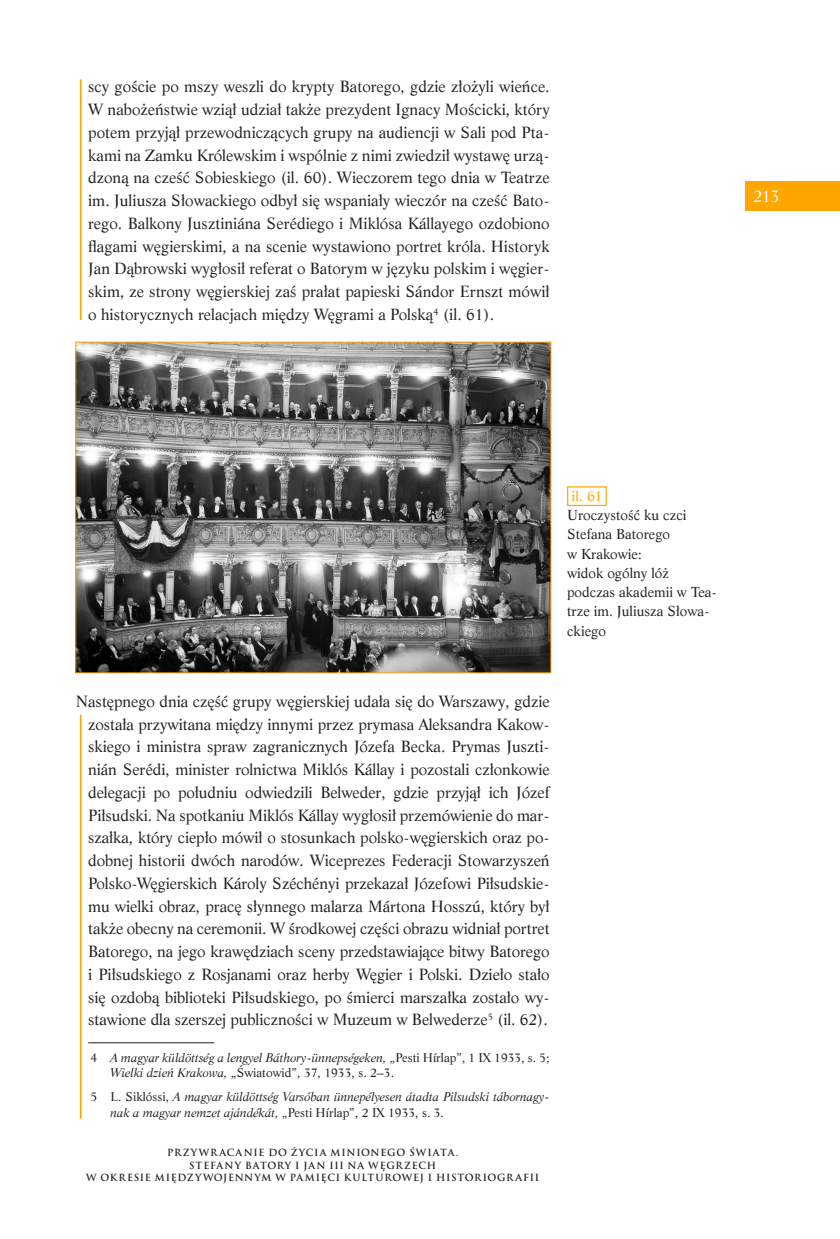
<style>
.page{position:relative;width:840px;height:1239px;background:#fff}
.page>*{position:absolute;margin:0;border:0;box-sizing:border-box;transform-origin:0 0}
.t1{font:16.62px "Life EU";color:#fff}
.t2{font:15.75px/22.8px "Life EU";letter-spacing:-.005em;color:#231f20;text-align:justify}
.t3{font:14px/19.2px "Life EU";color:#231f20}
.t4{font:italic 12.25px/15.8px "Life EU";color:#231f20}
.t5{font:700 9.62px/12.2px "Trajan Pro";letter-spacing:.07em;color:#231f20;text-align:center}
.s1{color:#ffa700}
.s2{font-style:normal}
</style>
<div class="page">
<div style="left:745px;top:181px;width:95px;height:30px;background:#ffa700"></div>
<hr style="left:80px;top:79px;width:2px;height:241px;background:#ffa700">
<hr style="left:80px;top:693px;width:2px;height:425px;background:#ffa700">
<div style="left:71px;top:687px;width:479px;height:27px;background:#fff"></div>
<hr style="left:88px;top:1042px;width:126px;height:1px;background:#231f20">
<img style="left:78px;top:344px;width:471px;height:327px">
<div style="left:567px;top:486px;width:40px;height:20px;background:#fff;border:1px solid #ffa700"></div>
<p class="t2" style="left:88px;top:75px;width:463px">scy goście po mszy weszli do krypty Batorego, gdzie złożyli wieńce.<br>W nabożeństwie wziął udział także prezydent Ignacy Mościcki, który potem przyjął przewodniczących grupy na audiencji w Sali pod Pta&shy;kami na Zamku Królewskim i wspólnie z nimi zwiedził wystawę urzą&shy;dzoną na cześć Sobieskiego (il. 60). Wieczorem tego dnia w Teatrze im. Juliusza Słowackiego odbył się wspaniały wieczór na cześć Bato&shy;rego. Balkony Jusztiniána Serédiego i Miklósa Kállayego ozdobiono flagami węgierskimi, a na scenie wystawiono portret króla. Historyk Jan Dąbrowski wygłosił referat o Batorym w języku polskim i węgier&shy;skim, ze strony węgierskiej zaś prałat papieski Sándor Ernszt mówił o historycznych relacjach między Węgrami a Polską<sup>4</sup> (il. 61).</p>
<p class="t1" style="left:753px;top:185px;width:28px">213</p>
<p class="t3" style="left:567px;top:486px;width:152px;text-indent:4px"><span class="s1">il. 61<br></span>Uroczystość ku czci<br>Stefana Batorego<br>w Krakowie:<br>widok ogólny lóż podczas akademii w Tea&shy;trze im. Juliusza Słowa&shy;ckiego</p>
<p class="t2" style="left:88px;top:689px;width:463px;text-indent:-12px">Następnego dnia część grupy węgierskiej udała się do Warszawy, gdzie została przywitana między innymi przez prymasa Aleksandra Kakow&shy;skiego i ministra spraw zagranicznych Józefa Becka. Prymas Juszti&shy;nián Serédi, minister rolnictwa Miklós Kállay i pozostali członkowie delegacji po południu odwiedzili Belweder, gdzie przyjął ich Józef Piłsudski. Na spotkaniu Miklós Kállay wygłosił przemówienie do mar&shy;szałka, który ciepło mówił o stosunkach polsko-węgierskich oraz po&shy;dobnej historii dwóch narodów. Wiceprezes Federacji Stowarzyszeń Polsko-Węgierskich Károly Széchényi przekazał Józefowi Piłsudskie&shy;mu wielki obraz, pracę słynnego malarza Mártona Hosszú, który był także obecny na ceremonii. W środkowej części obrazu widniał portret Batorego, na jego krawędziach sceny przedstawiające bitwy Batorego i Piłsudskiego z Rosjanami oraz herby Węgier i Polski. Dzieło stało się ozdobą biblioteki Piłsudskiego, po śmierci marszałka zostało wy&shy;stawione dla szerszej publiczności w Muzeum w Belwederze<sup>5</sup> (il. 62).</p>
<p class="t4" style="left:110px;top:1049px;width:441px;text-indent:-20px"><span class="s2">4</span> A magyar küldöttség a lengyel Báthory-ünnepségeken, <span class="s2">„Pesti Hírlap”, 1 IX 1933, s. 5;<br></span>Wielki dzień Krakowa, <span class="s2">„Światowid”, 37, 1933, s. 2–3.</span></p>
<p class="t4" style="left:110px;top:1088px;width:441px;text-indent:-20px"><span class="s2">5 L. Siklóssi,</span> A magyar küldöttség Varsóban ünnepélyesen átadta Pilsudski tábornagy&shy;nak a magyar nemzet ajándékát, <span class="s2">„Pesti Hírlap”, 2 IX 1933, s. 3.</span></p>
<p class="t5" style="left:86px;top:1146px;width:454px">PRZYWR ACANIE DO ŻYCIA MINIONEGO ŚWIATA.<br>STEFANY BATORY I JAN III NA WĘGRZECH<br>W OKRESIE MIĘDZYWOJENNYM W PAMIĘCI KULTUROWEJ I HISTORIOGR AFII</p>
</div>
